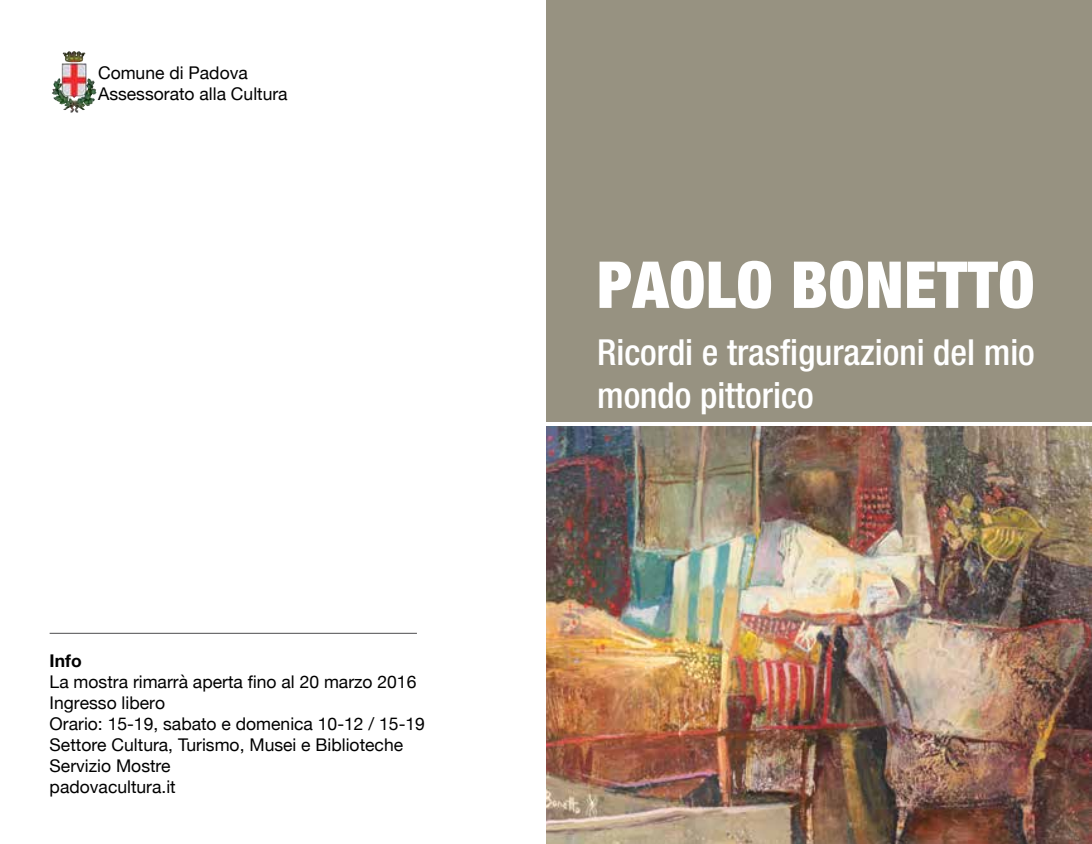
<style>
.page{position:relative;width:1092px;height:844px;background:#fff}
.page>*{position:absolute;margin:0;border:0;box-sizing:border-box;transform-origin:0 0}
.t1{font:900 condensed 64.75px "Helvetica Neue";letter-spacing:.01em;color:#fff}
.t2{font:500 condensed 35.88px/43.1px "Helvetica Neue LT Std";color:#fff}
.t3{font:17.5px/21px "Helvetica Neue";color:#000}
.t4{font:700 17.5px "Helvetica Neue";color:#000}
</style>
<div class="page">
<div style="left:546px;top:0;width:545px;height:422px;background:#979281"></div>
<hr style="left:50px;top:632px;width:367px;height:1px;background:#4d4d4f">
<img style="left:546px;top:427px;width:545px;height:416px">
<img style="left:62px;top:51px;width:23px;height:11px">
<p class="t3" style="left:98px;top:63px;width:191px">Comune di Padova<br>Assessorato alla Cultura</p>
<p class="t4" style="left:50px;top:647px;width:34px">Info</p>
<p class="t3" style="left:50px;top:672px;width:377px">La mostra rimarrà aperta fino al 20 marzo 2016<br>Ingresso libero<br>Orario: 15-19, sabato e domenica 10-12 / 15-19<br>Settore Cultura, Turismo, Musei e Biblioteche<br>Servizio Mostre<br>padovacultura.it</p>
<h1 class="t1" style="left:597px;top:231px;width:439px">PAOLO BONETTO</h1>
<h2 class="t2" style="left:597px;top:330px;width:439px">Ricordi e trasfigurazioni del mio mondo pittorico</h2>
</div>
